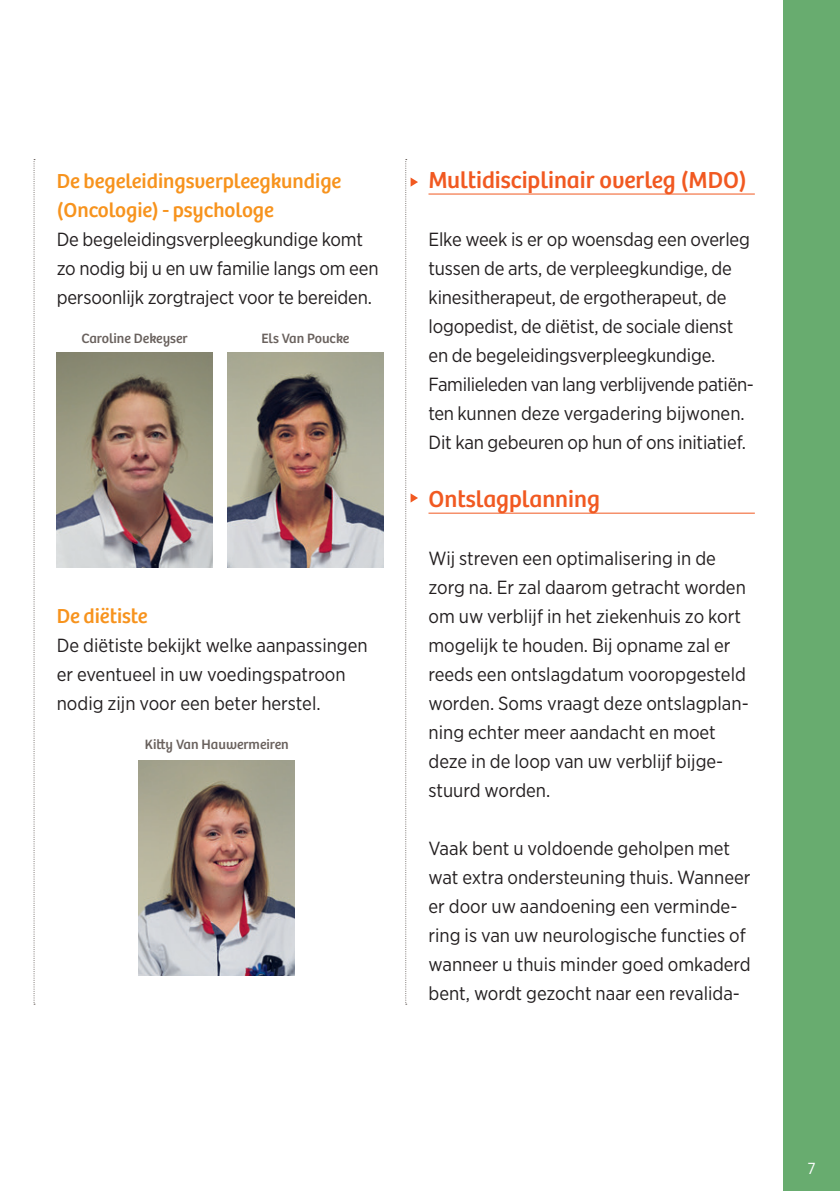
<style>
.page{position:relative;width:840px;height:1191px;background:#fff}
.page>*{position:absolute;margin:0;border:0;box-sizing:border-box;transform-origin:0 0}
.t1{font:24px "Bree";color:#f15921}
.t2{font:21px/29px "Bree";color:#f7931d}
.t3{font:19px/29px "Gotham Narrow";color:#231f20}
.t4{font:16px "Gotham Narrow";color:#fff}
.t5{font:14px "Bree";color:#6a625e}
</style>
<div class="page">
<div style="left:782px;top:0;width:57px;height:1191px;background:#68ac6f"></div>
<svg style="left:34px;top:159px;width:1px;height:845px"></svg>
<hr style="left:428px;top:194px;width:326px;height:1px;background:#f15921">
<hr style="left:428px;top:513px;width:326px;height:1px;background:#f15921">
<svg style="left:405px;top:159px;width:13px;height:845px"></svg>
<img style="left:56px;top:353px;width:156px;height:215px">
<img style="left:138px;top:760px;width:156px;height:215px">
<img style="left:227px;top:353px;width:156px;height:215px">
<p class="t2" style="left:57px;top:167px;width:286px">De begeleidingsverpleegkundige (Oncologie) - psychologe</p>
<p class="t3" style="left:57px;top:224px;width:323px">De begeleidingsverpleegkundige komt zo nodig bij u en uw familie langs om een persoonlijk zorgtraject voor te bereiden.</p>
<p class="t5" style="left:81px;top:330px;width:108px">Caroline Dekeyser</p>
<p class="t5" style="left:261px;top:330px;width:89px">Els Van Poucke</p>
<p class="t2" style="left:57px;top:602px;width:92px">De diëtiste</p>
<p class="t3" style="left:57px;top:630px;width:312px">De diëtiste bekijkt welke aanpassingen er eventueel in uw voedingspatroon nodig zijn voor een beter herstel.</p>
<p class="t5" style="left:145px;top:736px;width:145px">Kitty Van Hauwermeiren</p>
<p class="t1" style="left:428px;top:166px;width:319px">Multidisciplinair overleg (MDO)</p>
<p class="t3" style="left:428px;top:224px;width:327px">Elke week is er op woensdag een overleg tussen de arts, de verpleegkundige, de kinesitherapeut, de ergotherapeut, de logopedist, de diëtist, de sociale dienst en de begeleidingsverpleegkundige.<br>Familieleden van lang verblijvende patiën&shy;ten kunnen deze vergadering bijwonen.<br>Dit kan gebeuren op hun of ons initiatief.</p>
<p class="t1" style="left:428px;top:485px;width:173px">Ontslagplanning</p>
<p class="t3" style="left:428px;top:543px;width:321px">Wij streven een optimalisering in de zorg na. Er zal daarom getracht worden om uw verblijf in het ziekenhuis zo kort mogelijk te houden. Bij opname zal er reeds een ontslagdatum vooropgesteld worden. Soms vraagt deze ontslagplan&shy;ning echter meer aandacht en moet deze in de loop van uw verblijf bijge&shy;stuurd worden.</p>
<p class="t3" style="left:428px;top:833px;width:323px">Vaak bent u voldoende geholpen met wat extra ondersteuning thuis. Wanneer er door uw aandoening een verminde&shy;ring is van uw neurologische functies of wanneer u thuis minder goed omkaderd bent, wordt gezocht naar een revalida-</p>
<p class="t4" style="left:807px;top:1158px;width:10px">7</p>
</div>
